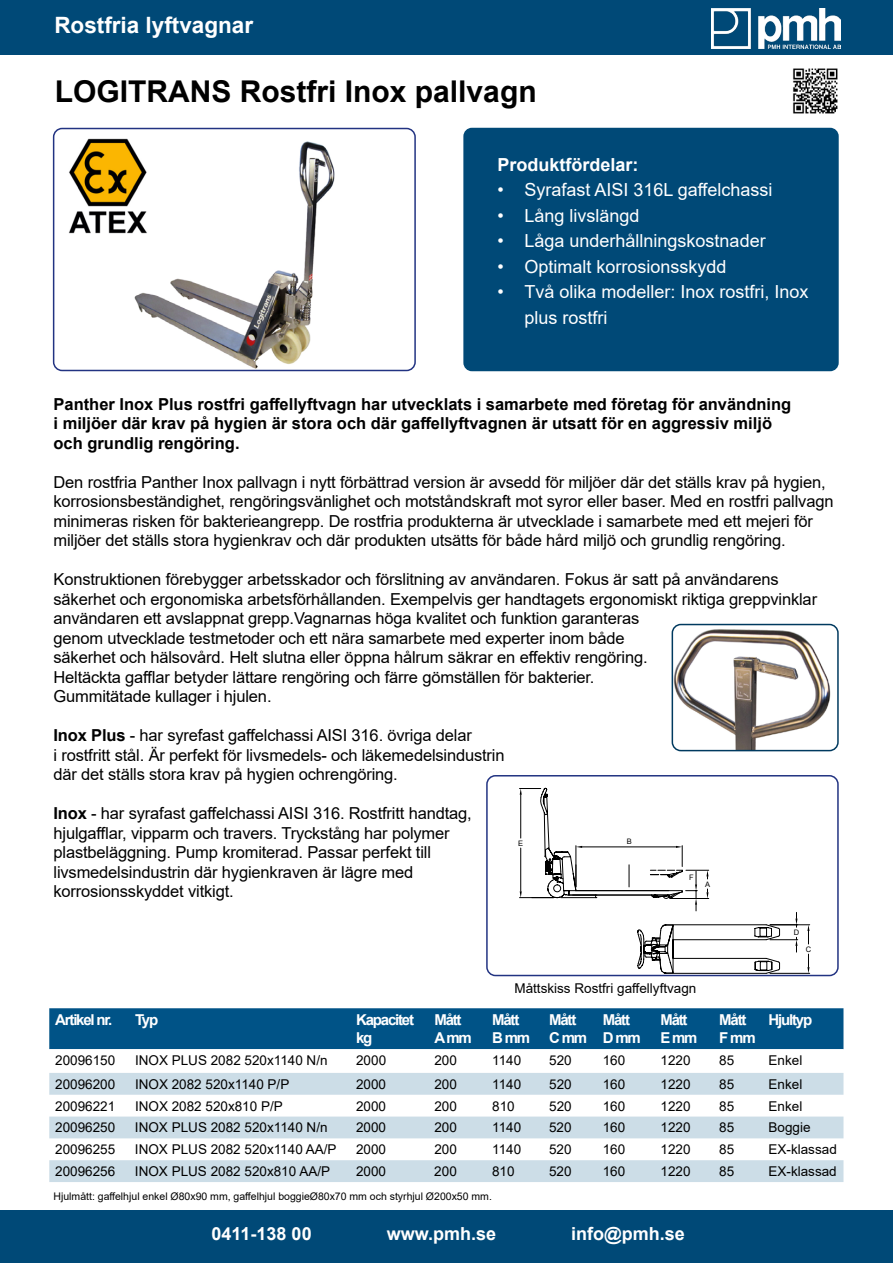
<style>
.page{position:relative;width:893px;height:1263px;background:#fff}
.page>*{position:absolute;margin:0;border:0;box-sizing:border-box;transform-origin:0 0}
.t1{font:700 30px "Arial";color:#000}
.t2{font:700 22.5px "Arial";color:#fff}
.t3{font:18px/25.5px "Arial";color:#fff}
.t4{font:700 18px "Arial";color:#fff}
.t5{font:16.5px/19.5px "Arial";letter-spacing:-.01em;color:#000}
.t6{font:700 16.5px/19.5px "Arial";color:#000}
.t7{font:700 15px/18px "Arial";letter-spacing:-.08em;color:#fff}
.t8{font:13.5px "Arial";color:#000}
.t9{font:10.5px "Arial";color:#000}
.t10{font:7.5px "Arial";color:#000}
.s1{font-weight:700}
</style>
<div class="page">
<div style="left:463px;top:128px;width:376px;height:243px;background:#004977;border-radius:9px"></div>
<div style="left:49px;top:1008px;width:794px;height:41px;background:#005387"></div>
<svg style="left:49px;top:1073px;width:794px;height:109px;fill:#ccdde7"></svg>
<div style="left:0;top:0;width:893px;height:54px;background:#004977"></div>
<div style="left:0;top:1210px;width:893px;height:53px;background:#004977"></div>
<img style="left:672px;top:624px;width:166px;height:127px">
<div style="left:672px;top:624px;width:167px;height:127px;border:2px solid #003a5f;border-radius:9px"></div>
<img style="left:134px;top:141px;width:201px;height:227px">
<div style="left:53px;top:128px;width:363px;height:243px;border:2px solid #223382;border-radius:9px"></div>
<img style="left:68px;top:138px;width:83px;height:96px">
<hr style="left:666px;top:924px;width:100px;height:1px;background:#000">
<hr style="left:673px;top:939px;width:93px;height:1px;background:#000">
<hr style="left:673px;top:958px;width:93px;height:1px;background:#000">
<svg style="left:637px;top:924px;width:37px;height:49px"></svg>
<hr style="left:770px;top:924px;width:40px;height:1px;background:#000">
<svg style="left:807px;top:954px;width:2px;height:19px"></svg>
<svg style="left:807px;top:925px;width:2px;height:19px"></svg>
<svg style="left:754px;top:958px;width:26px;height:15px"></svg>
<svg style="left:754px;top:912px;width:44px;height:40px"></svg>
<hr style="left:582px;top:847px;width:94px;height:1px;background:#000">
<hr style="left:576px;top:890px;width:106px;height:1px;background:#000">
<hr style="left:569px;top:895px;width:100px;height:1px;background:#000">
<svg style="left:650px;top:846px;width:59px;height:65px"></svg>
<svg style="left:629px;top:865px;width:1px;height:22px"></svg>
<svg style="left:519px;top:787px;width:78px;height:111px"></svg>
<div style="left:486px;top:775px;width:353px;height:201px;border:2px solid #223382;border-radius:9px"></div>
<img style="left:793px;top:68px;width:45px;height:46px">
<h2 class="t2" style="left:54px;top:9px;width:113px">Höglyftare</h2>
<h2 class="t2" style="left:54px;top:9px;width:200px">Rostfria lyftvagnar</h2>
<h1 class="t1" style="left:55px;top:70px;width:483px">LOGITRANS Rostfri Inox pallvagn</h1>
<p class="t4" style="left:497px;top:152px;width:143px">Produktfördelar:</p>
<p class="t3" style="left:497px;top:177px;width:277px">• Syrafast AISI 316L gaffelchassi</p>
<p class="t3" style="left:497px;top:202px;width:144px">• Lång livslängd</p>
<p class="t3" style="left:497px;top:228px;width:270px">• Låga underhållningskostnader</p>
<p class="t3" style="left:497px;top:253px;width:231px">• Optimalt korrosionsskydd</p>
<p class="t3" style="left:524px;top:279px;width:286px;text-indent:-27px">• Två olika modeller: Inox rostfri, Inox plus rostfri</p>
<p class="t6" style="left:54px;top:394px;width:739px">Panther Inox Plus rostfri gaffellyftvagn har utvecklats i samarbete med företag för användning i miljöer där krav på hygien är stora och där gaffellyftvagnen är utsatt för en aggressiv miljö och grundlig rengöring.</p>
<p class="t5" style="left:54px;top:472px;width:782px">Den rostfria Panther Inox pallvagn i nytt förbättrad version är avsedd för miljöer där det ställs krav på hygien, korrosionsbeständighet, rengöringsvänlighet och motståndskraft mot syror eller baser. Med en rostfri pallvagn minimeras risken för bakterieangrepp. De rostfria produkterna är utvecklade i samarbete med ett mejeri för miljöer det ställs stora hygienkrav och där produkten utsätts för både hård miljö och grundlig rengöring.</p>
<p class="t5" style="left:54px;top:569px;width:765px">Konstruktionen förebygger arbetsskador och förslitning av användaren. Fokus är satt på användarens säkerhet och ergonomiska arbetsförhållanden. Exempelvis ger handtagets ergonomiskt riktiga greppvinklar användaren ett avslappnat grepp.Vagnarnas höga kvalitet och funktion garanteras<br>genom utvecklade testmetoder och ett nära samarbete med experter inom både<br>säkerhet och hälsovård. Helt slutna eller öppna hålrum säkrar en effektiv rengöring.<br>Heltäckta gafflar betyder lättare rengöring och färre gömställen för bakterier.<br>Gummitätade kullager i hjulen.</p>
<p class="t5" style="left:54px;top:725px;width:453px"><span class="s1">Inox Plus</span> - har syrefast gaffelchassi AISI 316. övriga delar<br>i rostfritt stål. Är perfekt för livsmedels- och läkemedelsindustrin där det ställs stora krav på hygien ochrengöring.</p>
<p class="t5" style="left:54px;top:803px;width:420px"><span class="s1">Inox</span> - har syrafast gaffelchassi AISI 316. Rostfritt handtag, hjulgafflar, vipparm och travers. Tryckstång har polymer plastbeläggning. Pump kromiterad. Passar perfekt till livsmedelsindustrin där hygienkraven är lägre med korrosionsskyddet vitkigt.</p>
<p class="t10" style="left:518px;top:838px;width:7px">E</p>
<p class="t10" style="left:627px;top:837px;width:7px">B</p>
<p class="t10" style="left:689px;top:872px;width:6px">F</p>
<p class="t10" style="left:705px;top:879px;width:7px">A</p>
<p class="t10" style="left:794px;top:927px;width:7px">D</p>
<p class="t8" style="left:514px;top:979px;width:184px">Måttskiss Rostfri gaffellyftvagn</p>
<p class="t10" style="left:806px;top:944px;width:7px">C</p>
<p class="t7" style="left:55px;top:1011px;width:59px">Artikel nr.</p>
<p class="t7" style="left:135px;top:1011px;width:25px">Typ</p>
<p class="t7" style="left:356px;top:1011px;width:59px">Kapacitet kg</p>
<p class="t7" style="left:434px;top:1011px;width:39px">Mått<br>A mm</p>
<p class="t7" style="left:492px;top:1011px;width:40px">Mått<br>B mm</p>
<p class="t7" style="left:549px;top:1011px;width:40px">Mått<br>C mm</p>
<p class="t7" style="left:603px;top:1011px;width:40px">Mått<br>D mm</p>
<p class="t7" style="left:661px;top:1011px;width:38px">Mått<br>E mm</p>
<p class="t7" style="left:719px;top:1011px;width:38px">Mått<br>F mm</p>
<p class="t7" style="left:769px;top:1011px;width:45px">Hjultyp</p>
<p class="t8" style="left:55px;top:1051px;width:62px">20096150</p>
<p class="t8" style="left:135px;top:1051px;width:194px">INOX PLUS 2082 520x1140 N/n</p>
<p class="t8" style="left:356px;top:1051px;width:32px">2000</p>
<p class="t8" style="left:434px;top:1051px;width:24px">200</p>
<p class="t8" style="left:492px;top:1051px;width:31px">1140</p>
<p class="t8" style="left:549px;top:1051px;width:24px">520</p>
<p class="t8" style="left:603px;top:1051px;width:24px">160</p>
<p class="t8" style="left:661px;top:1051px;width:32px">1220</p>
<p class="t8" style="left:719px;top:1051px;width:17px">85</p>
<p class="t8" style="left:769px;top:1051px;width:35px">Enkel</p>
<p class="t8" style="left:55px;top:1075px;width:62px">20096200</p>
<p class="t8" style="left:135px;top:1075px;width:156px">INOX 2082 520x1140 P/P</p>
<p class="t8" style="left:356px;top:1075px;width:32px">2000</p>
<p class="t8" style="left:434px;top:1075px;width:24px">200</p>
<p class="t8" style="left:492px;top:1075px;width:31px">1140</p>
<p class="t8" style="left:549px;top:1075px;width:24px">520</p>
<p class="t8" style="left:603px;top:1075px;width:24px">160</p>
<p class="t8" style="left:661px;top:1075px;width:32px">1220</p>
<p class="t8" style="left:719px;top:1075px;width:17px">85</p>
<p class="t8" style="left:769px;top:1075px;width:35px">Enkel</p>
<p class="t8" style="left:55px;top:1096px;width:62px">20096221</p>
<p class="t8" style="left:135px;top:1096px;width:149px">INOX 2082 520x810 P/P</p>
<p class="t8" style="left:356px;top:1096px;width:32px">2000</p>
<p class="t8" style="left:434px;top:1096px;width:24px">200</p>
<p class="t8" style="left:492px;top:1096px;width:24px">810</p>
<p class="t8" style="left:549px;top:1096px;width:24px">520</p>
<p class="t8" style="left:603px;top:1096px;width:24px">160</p>
<p class="t8" style="left:661px;top:1096px;width:32px">1220</p>
<p class="t8" style="left:719px;top:1096px;width:17px">85</p>
<p class="t8" style="left:769px;top:1096px;width:35px">Enkel</p>
<p class="t8" style="left:55px;top:1118px;width:62px">20096250</p>
<p class="t8" style="left:135px;top:1118px;width:194px">INOX PLUS 2082 520x1140 N/n</p>
<p class="t8" style="left:356px;top:1118px;width:32px">2000</p>
<p class="t8" style="left:434px;top:1118px;width:24px">200</p>
<p class="t8" style="left:492px;top:1118px;width:31px">1140</p>
<p class="t8" style="left:549px;top:1118px;width:24px">520</p>
<p class="t8" style="left:603px;top:1118px;width:24px">160</p>
<p class="t8" style="left:661px;top:1118px;width:32px">1220</p>
<p class="t8" style="left:719px;top:1118px;width:17px">85</p>
<p class="t8" style="left:769px;top:1118px;width:44px">Boggie</p>
<p class="t8" style="left:55px;top:1140px;width:62px">20096255</p>
<p class="t8" style="left:135px;top:1140px;width:203px">INOX PLUS 2082 520x1140 AA/P</p>
<p class="t8" style="left:356px;top:1140px;width:32px">2000</p>
<p class="t8" style="left:434px;top:1140px;width:24px">200</p>
<p class="t8" style="left:492px;top:1140px;width:31px">1140</p>
<p class="t8" style="left:549px;top:1140px;width:24px">520</p>
<p class="t8" style="left:603px;top:1140px;width:24px">160</p>
<p class="t8" style="left:660px;top:1140px;width:32px">1220</p>
<p class="t8" style="left:719px;top:1140px;width:17px">85</p>
<p class="t8" style="left:768px;top:1140px;width:70px">EX-klassad</p>
<p class="t8" style="left:55px;top:1162px;width:62px">20096256</p>
<p class="t8" style="left:135px;top:1162px;width:197px">INOX PLUS 2082 520x810 AA/P</p>
<p class="t8" style="left:356px;top:1162px;width:32px">2000</p>
<p class="t8" style="left:434px;top:1162px;width:24px">200</p>
<p class="t8" style="left:492px;top:1162px;width:24px">810</p>
<p class="t8" style="left:549px;top:1162px;width:24px">520</p>
<p class="t8" style="left:603px;top:1162px;width:24px">160</p>
<p class="t8" style="left:660px;top:1162px;width:32px">1220</p>
<p class="t8" style="left:719px;top:1162px;width:17px">85</p>
<p class="t8" style="left:768px;top:1162px;width:70px">EX-klassad</p>
<p class="t9" style="left:54px;top:1188px;width:440px">Hjulmått: gaffelhjul enkel Ø80x90 mm, gaffelhjul boggieØ80x70 mm och styrhjul Ø200x50 mm.</p>
<p class="t4" style="left:212px;top:1221px;width:102px">0411-138 00</p>
<p class="t4" style="left:387px;top:1221px;width:111px">www.pmh.se</p>
<p class="t4" style="left:571px;top:1221px;width:115px">info@pmh.se</p>
</div>
